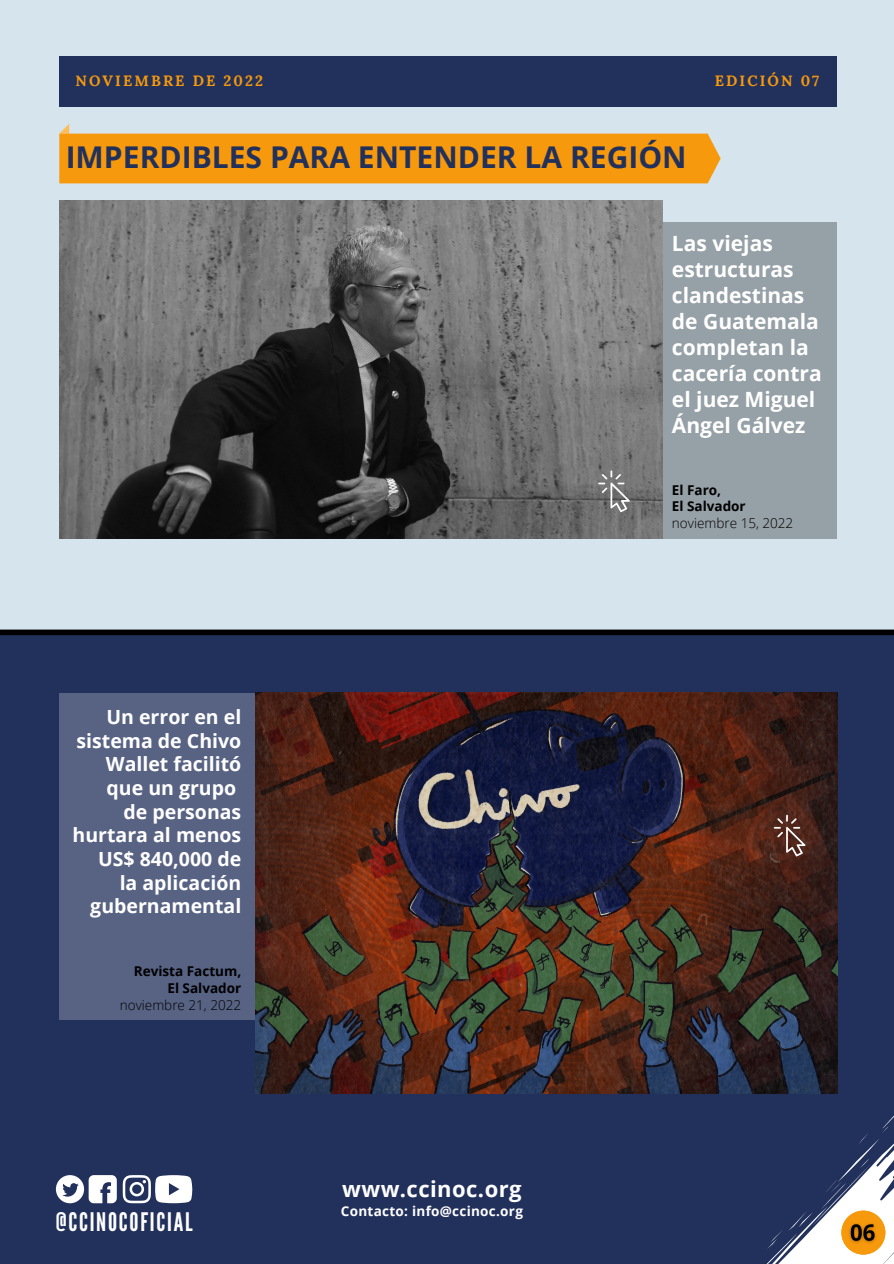
<style>
.page{position:relative;width:894px;height:1264px;background:#fff}
.page>*{position:absolute;margin:0;border:0;box-sizing:border-box;transform-origin:0 0}
.t1{font:700 30px "Open Sans";color:#22315c}
.t2{font:25.5px "League Gothic";letter-spacing:.07em;color:#fff}
.t3{font:700 21.9px "Open Sans";letter-spacing:.02em;color:#fff}
.t4{font:700 21px/26px "Open Sans";color:#fff}
.t5{font:700 19.5px/23.7px "Open Sans";color:#fff;text-align:right}
.t6{font:700 14.85px "Lora";letter-spacing:.14em;color:#f7990c}
.t7{font:700 13.5px/17px "Open Sans";color:#000;text-align:right}
.t8{font:300 13.5px "Open Sans";color:#000}
.t9{font:700 13.5px "Open Sans";letter-spacing:.02em;color:#fff}
</style>
<div class="page">
<div style="left:0;top:0;width:893px;height:1263px;background:#d5e4ed"></div>
<div style="left:0;top:635px;width:893px;height:628px;background:#22315c"></div>
<svg style="left:667px;top:1071px;width:226px;height:192px"></svg>
<div style="left:59px;top:56px;width:777px;height:51px;background:#22315c"></div>
<svg style="left:59px;top:124px;width:661px;height:59px"></svg>
<div style="left:0;top:629px;width:893px;height:6px;background:#000"></div>
<div style="left:661px;top:222px;width:175px;height:316px;background:#96a0a7"></div>
<svg style="left:123px;top:1175px;width:69px;height:28px"></svg>
<svg style="left:56px;top:1175px;width:61px;height:28px"></svg>
<div style="left:59px;top:693px;width:197px;height:326px;background:#586384"></div>
<svg style="left:841px;top:1210px;width:44px;height:44px;fill:#f7990c"></svg>
<img style="left:59px;top:200px;width:603px;height:338px">
<svg style="left:598px;top:470px;width:31px;height:42px"></svg>
<img style="left:256px;top:693px;width:581px;height:400px">
<svg style="left:773px;top:814px;width:32px;height:42px"></svg>
<p class="t6" style="left:75px;top:71px;width:189px">NOVIEMBRE DE 2022</p>
<p class="t6" style="left:714px;top:71px;width:106px">EDICIÓN 07</p>
<h1 class="t1" style="left:66px;top:136px;width:622px">IMPERDIBLES PARA ENTENDER LA REGIÓN</h1>
<p class="t4" style="left:671px;top:230px;width:151px">Las viejas estructuras clandestinas de Guatemala completan la cacería contra el juez Miguel<br>Ángel Gálvez</p>
<p class="t5" style="left:73px;top:704px;width:170px">Un error en el sistema de Chivo<br>Wallet facilitó que un grupo<br>de personas hurtara al menos<br>US$ 840,000 de<br>la aplicación gubernamental</p>
<p class="t7" style="left:134px;top:962px;width:109px">Revista Factum,<br>El Salvador</p>
<p class="t8" style="left:120px;top:995px;width:123px">noviembre 21, 2022</p>
<h2 class="t2" style="left:56px;top:1207px;width:138px">@CCINOCOFICIAL</h2>
<p class="t3" style="left:342px;top:1173px;width:181px">www.ccinoc.org</p>
<p class="t9" style="left:341px;top:1201px;width:183px">Contacto: info@ccinoc.org</p>
<p class="t7" style="left:671px;top:481px;width:75px;text-align:left">El Faro,<br>El Salvador</p>
<p class="t8" style="left:671px;top:514px;width:123px">noviembre 15, 2022</p>
</div>
